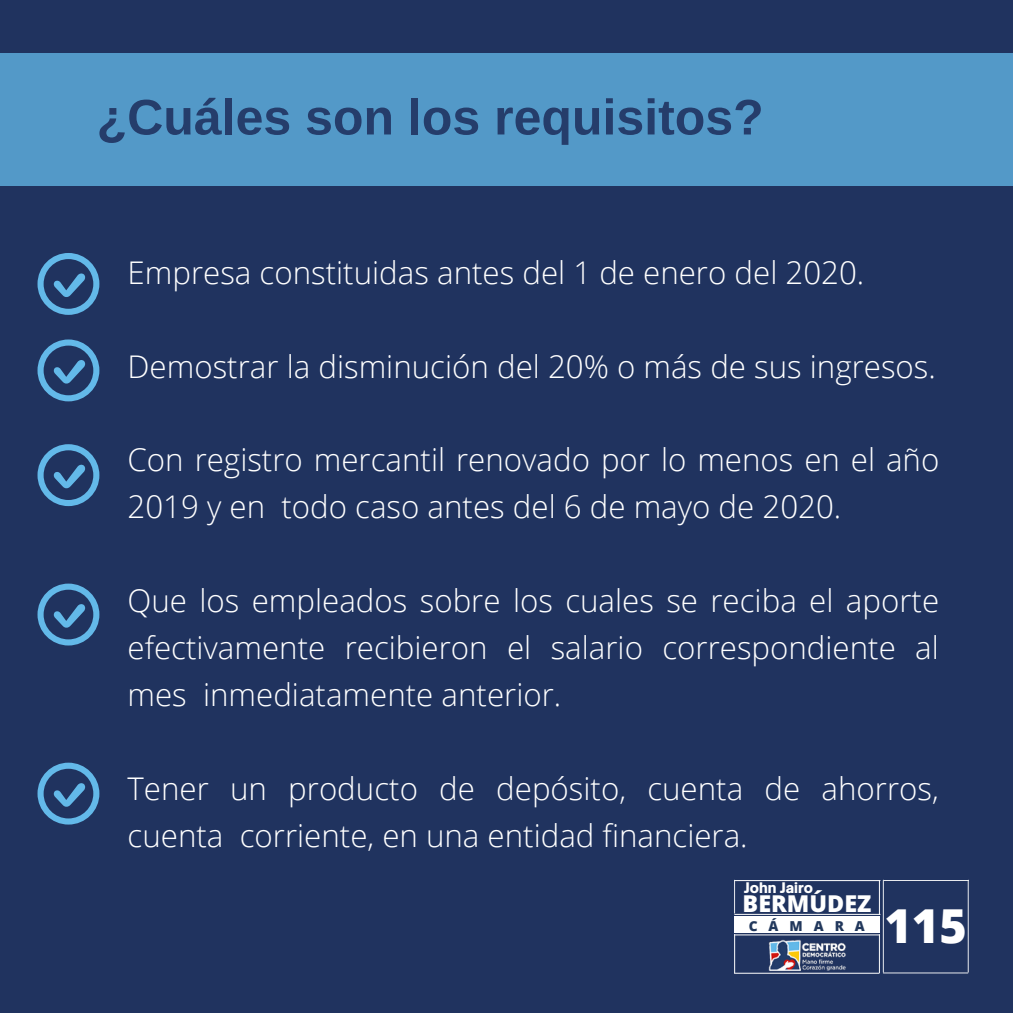
<style>
.page{position:relative;width:1013px;height:1013px;background:#fff}
.page>*{position:absolute;margin:0;border:0;box-sizing:border-box;transform-origin:0 0}
.t1{font:700 50px "Arimo";color:#253d6b}
.t2{font:800 46.75px "Open Sans";color:#fff}
.t3{font:300 31.25px/46.9px "Open Sans";color:#fff}
.t4{font:800 23.38px "Open Sans Hebrew";color:#fff}
.t5{font:900 14px "Open Sauce One";color:#fff}
.t6{font:800 13.75px "Open Sans";letter-spacing:.8em;color:#22385c}
</style>
<div class="page">
<div style="left:0;top:0;width:1012px;height:1012px;background:#20335f"></div>
<div style="left:0;top:53px;width:1012px;height:132px;background:#5399c8"></div>
<svg style="left:37px;top:253px;width:62px;height:62px"></svg>
<svg style="left:37px;top:339px;width:62px;height:62px"></svg>
<svg style="left:37px;top:444px;width:62px;height:62px"></svg>
<svg style="left:37px;top:583px;width:62px;height:62px"></svg>
<svg style="left:37px;top:762px;width:62px;height:62px"></svg>
<div style="left:734px;top:915px;width:145px;height:17px;background:#fff"></div>
<hr style="left:734px;top:972px;width:144px;height:1px;background:#fff">
<hr style="left:734px;top:934px;width:144px;height:1px;background:#fff">
<hr style="left:879px;top:934px;width:1px;height:38px;background:#fff">
<hr style="left:882px;top:880px;width:1px;height:92px;background:#fff">
<hr style="left:734px;top:934px;width:1px;height:38px;background:#fff">
<hr style="left:883px;top:972px;width:84px;height:1px;background:#fff">
<hr style="left:884px;top:880px;width:84px;height:1px;background:#fff">
<hr style="left:967px;top:880px;width:1px;height:92px;background:#fff">
<hr style="left:734px;top:913px;width:146px;height:1px;background:#fff">
<hr style="left:734px;top:880px;width:146px;height:1px;background:#fff">
<hr style="left:879px;top:880px;width:1px;height:34px;background:#fff">
<img style="left:763px;top:934px;width:89px;height:40px">
<hr style="left:734px;top:880px;width:1px;height:33px;background:#fff">
<p class="t1" style="left:97px;top:89px;width:668px">¿Cuáles son los requisitos?</p>
<p class="t3" style="left:128px;top:248px;width:738px">Empresa constituidas antes del 1 de enero del 2020.</p>
<p class="t3" style="left:128px;top:342px;width:809px">Demostrar la disminución del 20% o más de sus ingresos.</p>
<p class="t3" style="left:128px;top:436px;width:813px">Con registro mercantil renovado por lo menos en el año<br>2019 y en todo caso antes del 6 de mayo de 2020.</p>
<p class="t3" style="left:128px;top:576px;width:813px;text-align:justify">Que los empleados sobre los cuales se reciba el aporte efectivamente recibieron el salario correspondiente al mes inmediatamente anterior.</p>
<p class="t3" style="left:128px;top:764px;width:812px">Tener un producto de depósito, cuenta de ahorros, cuenta corriente, en una entidad financiera.</p>
<p class="t5" style="left:744px;top:879px;width:70px">John Jairo</p>
<p class="t4" style="left:742px;top:887px;width:130px">BERMÚDEZ</p>
<p class="t6" style="left:748px;top:916px;width:118px">CÁMARA</p>
<p class="t2" style="left:884px;top:893px;width:84px">115</p>
</div>
